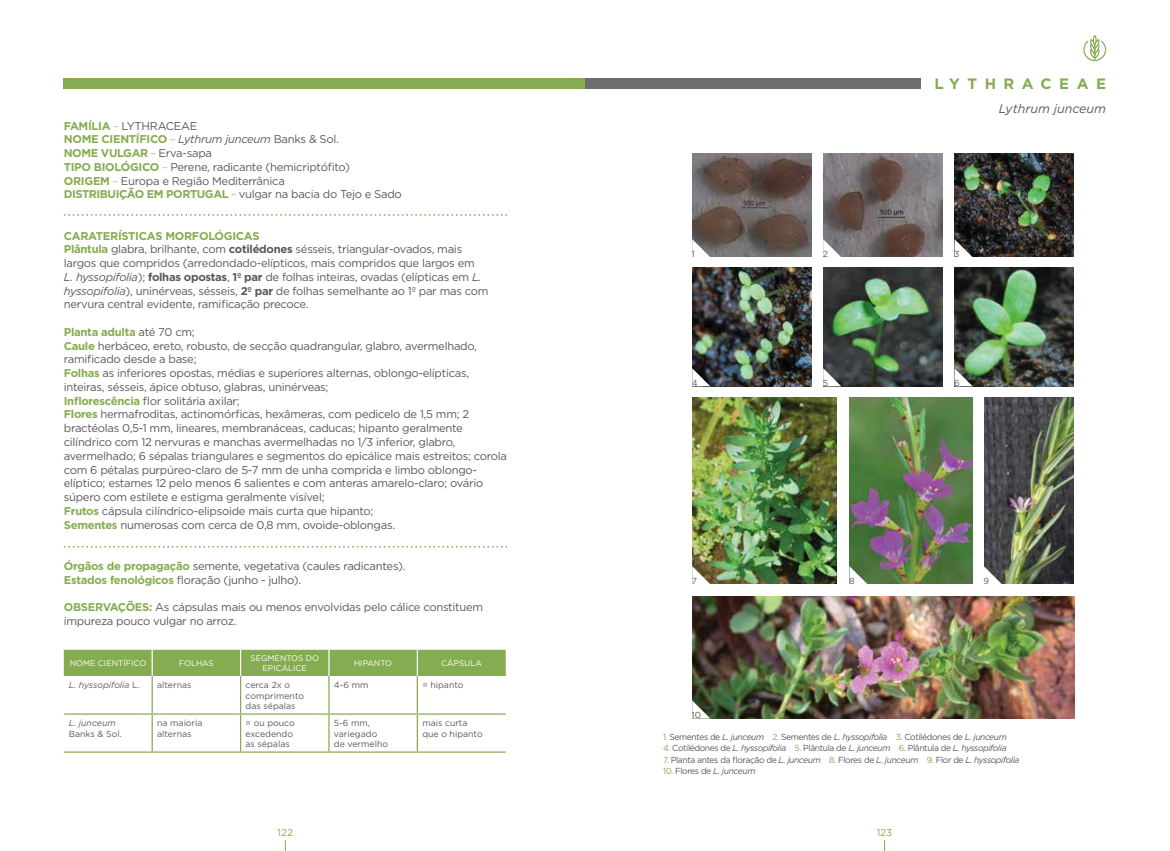
<style>
.page{position:relative;width:1170px;height:851px;background:#fff}
.page>*{position:absolute;margin:0;border:0;box-sizing:border-box;transform-origin:0 0}
.t1{font:700 15px "Gotham";letter-spacing:.5em;color:#86ac51}
.t2{font:italic 12.5px "Gotham";color:#58595b}
.t3{font:11.25px/13.8px "Gotham";letter-spacing:-.025em;color:#58595b}
.t4{font:10px "Gotham";color:#86ac51}
.t5{font:8.75px/10.5px "Gotham";color:#58595b}
.t6{font:8.75px "Gotham";letter-spacing:-.045em;color:#58595b}
.t7{font:italic 8.75px "Gotham";letter-spacing:-.045em;color:#58595b}
.t8{font:italic 8.75px "Gotham";color:#58595b}
.t9{font:8.12px/9.8px "Gotham";color:#fff;text-align:center}
.s1{font-weight:700;color:#86ac51}
.s2{color:#86ac51}
.s3{font-style:italic}
.s4{font-weight:700}
.s5{font-style:normal}
.s6{font-style:normal;color:#86ac51}
</style>
<div class="page">
<div style="left:64px;top:78px;width:521px;height:10px;background:#86ac51"></div>
<svg style="left:64px;top:214px;width:443px;height:2px"></svg>
<svg style="left:64px;top:546px;width:443px;height:1px"></svg>
<div style="left:64px;top:649px;width:441px;height:27px;background:#86ac51"></div>
<hr style="left:416px;top:649px;width:2px;height:27px;background:#fff">
<hr style="left:151px;top:676px;width:2px;height:37px;background:#86ac51">
<hr style="left:240px;top:676px;width:1px;height:37px;background:#86ac51">
<hr style="left:328px;top:676px;width:1px;height:37px;background:#86ac51">
<hr style="left:416px;top:676px;width:2px;height:37px;background:#86ac51">
<hr style="left:64px;top:713px;width:88px;height:1px;background:#86ac51">
<hr style="left:152px;top:713px;width:88px;height:1px;background:#86ac51">
<hr style="left:151px;top:714px;width:2px;height:37px;background:#86ac51">
<hr style="left:240px;top:713px;width:89px;height:1px;background:#86ac51">
<hr style="left:240px;top:714px;width:1px;height:37px;background:#86ac51">
<hr style="left:329px;top:713px;width:88px;height:1px;background:#86ac51">
<hr style="left:328px;top:714px;width:1px;height:37px;background:#86ac51">
<hr style="left:417px;top:713px;width:88px;height:1px;background:#86ac51">
<hr style="left:416px;top:714px;width:2px;height:37px;background:#86ac51">
<hr style="left:64px;top:751px;width:88px;height:1px;background:#86ac51">
<hr style="left:152px;top:751px;width:88px;height:1px;background:#86ac51">
<hr style="left:240px;top:751px;width:89px;height:1px;background:#86ac51">
<hr style="left:329px;top:751px;width:88px;height:1px;background:#86ac51">
<hr style="left:417px;top:751px;width:88px;height:1px;background:#86ac51">
<svg style="left:1083px;top:35px;width:23px;height:26px"></svg>
<div style="left:585px;top:78px;width:334px;height:10px;background:#6d6e71"></div>
<img style="left:692px;top:154px;width:119px;height:103px">
<img style="left:692px;top:268px;width:119px;height:118px">
<img style="left:692px;top:596px;width:382px;height:122px">
<img style="left:692px;top:397px;width:144px;height:187px">
<img style="left:823px;top:154px;width:119px;height:103px">
<img style="left:823px;top:268px;width:119px;height:118px">
<img style="left:849px;top:397px;width:123px;height:187px">
<img style="left:954px;top:154px;width:119px;height:103px">
<img style="left:954px;top:268px;width:119px;height:118px">
<img style="left:984px;top:397px;width:89px;height:187px">
<svg style="left:692px;top:239px;width:18px;height:18px"></svg>
<svg style="left:692px;top:368px;width:18px;height:18px"></svg>
<svg style="left:692px;top:566px;width:18px;height:18px"></svg>
<svg style="left:692px;top:700px;width:18px;height:18px"></svg>
<svg style="left:823px;top:239px;width:18px;height:18px"></svg>
<svg style="left:823px;top:368px;width:18px;height:18px"></svg>
<svg style="left:849px;top:566px;width:18px;height:18px"></svg>
<svg style="left:954px;top:239px;width:18px;height:18px"></svg>
<svg style="left:954px;top:368px;width:18px;height:18px"></svg>
<svg style="left:984px;top:566px;width:17px;height:18px"></svg>
<p class="t3" style="left:64px;top:118px;width:339px"><span class="s1">FAMÍLIA</span> <span class="s2">··</span> LYTHRACEAE<br><span class="s1">NOME CIENTÍFICO</span> <span class="s2">··</span> <span class="s3">Lythrum junceum</span> Banks &amp; Sol.<br><span class="s1">NOME VULGAR</span> <span class="s2">··</span> Erva-sapa<br><span class="s1">TIPO BIOLÓGICO</span> <span class="s2">··</span> Perene, radicante (hemicriptófito)<br><span class="s1">ORIGEM</span> <span class="s2">··</span> Europa e Região Mediterrânica<br><span class="s1">DISTRIBUIÇÃO EM PORTUGAL</span> <span class="s2">··</span> vulgar na bacia do Tejo e Sado</p>
<p class="t3" style="left:64px;top:228px;width:426px"><span class="s1">CARATERÍSTICAS MORFOLÓGICAS<br>Plântula</span> glabra, brilhante, com <span class="s4">cotilédones</span> sésseis, triangular-ovados, mais largos que compridos (arredondado-elípticos, mais compridos que largos em<br><span class="s3">L. hyssopifolia</span>); <span class="s4">folhas opostas</span>, <span class="s4">1º par</span> de folhas inteiras, ovadas (elípticas em <span class="s3">L. hyssopifolia</span>), uninérveas, sésseis, <span class="s4">2º par</span> de folhas semelhante ao 1º par mas com nervura central evidente, ramificação precoce.</p>
<p class="t3" style="left:64px;top:325px;width:444px"><span class="s1">Planta adulta</span> até 70 cm;<br><span class="s1">Caule</span> herbáceo, ereto, robusto, de secção quadrangular, glabro, avermelhado, ramificado desde a base;<br><span class="s1">Folhas</span> as inferiores opostas, médias e superiores alternas, oblongo-elípticas, inteiras, sésseis, ápice obtuso, glabras, uninérveas;<br><span class="s1">Inflorescência</span> flor solitária axilar;<br><span class="s1">Flores</span> hermafroditas, actinomórficas, hexâmeras, com pedicelo de 1,5 mm; 2 bractéolas 0,5-1 mm, lineares, membranáceas, caducas; hipanto geralmente cilíndrico com 12 nervuras e manchas avermelhadas no 1/3 inferior, glabro, avermelhado; 6 sépalas triangulares e segmentos do epicálice mais estreitos; corola com 6 pétalas purpúreo-claro de 5-7 mm de unha comprida e limbo oblongo&shy;elíptico; estames 12 pelo menos 6 salientes e com anteras amarelo-claro; ovário súpero com estilete e estigma geralmente visível;<br><span class="s1">Frutos</span> cápsula cilíndrico-elipsoide mais curta que hipanto;<br><span class="s1">Sementes</span> numerosas com cerca de 0,8 mm, ovoide-oblongas.</p>
<p class="t3" style="left:64px;top:558px;width:343px"><span class="s1">Órgãos de propagação</span> semente, vegetativa (caules radicantes).<br><span class="s1">Estados fenológicos</span> floração (junho - julho).</p>
<p class="t3" style="left:64px;top:600px;width:421px"><span class="s1">OBSERVAÇÕES:</span> As cápsulas mais ou menos envolvidas pelo cálice constituem impureza pouco vulgar no arroz.</p>
<p class="t9" style="left:70px;top:658px;width:78px">NOME CIENTÍFICO</p>
<p class="t9" style="left:179px;top:658px;width:36px">FOLHAS</p>
<p class="t9" style="left:250px;top:653px;width:70px">SEGMENTOS DO<br>EPICÁLICE</p>
<p class="t9" style="left:354px;top:658px;width:40px">HIPANTO</p>
<p class="t9" style="left:441px;top:658px;width:42px">CÁPSULA</p>
<p class="t8" style="left:69px;top:679px;width:72px">L. hyssopifolia <span class="s5">L.</span></p>
<p class="t5" style="left:157px;top:679px;width:36px">alternas</p>
<p class="t5" style="left:245px;top:679px;width:60px">cerca 2x o comprimento das sépalas</p>
<p class="t5" style="left:334px;top:679px;width:36px">4-6 mm</p>
<p class="t5" style="left:422px;top:679px;width:43px">= hipanto</p>
<p class="t8" style="left:69px;top:717px;width:48px">L. junceum</p>
<p class="t5" style="left:69px;top:728px;width:55px">Banks &amp; Sol.</p>
<p class="t5" style="left:157px;top:717px;width:47px">na maioria alternas</p>
<p class="t5" style="left:245px;top:717px;width:51px">= ou pouco excedendo as sépalas</p>
<p class="t5" style="left:334px;top:717px;width:56px">5-6 mm, variegado de vermelho</p>
<p class="t5" style="left:422px;top:717px;width:62px">mais curta que o hipanto</p>
<p class="t4" style="left:277px;top:826px;width:17px">122</p>
<h1 class="t1" style="left:934px;top:73px;width:173px">LYTHRACEAE</h1>
<p class="t2" style="left:998px;top:101px;width:109px">Lythrum junceum</p>
<p class="t5" style="left:691px;top:248px;width:5px">1</p>
<p class="t5" style="left:822px;top:248px;width:7px">2</p>
<p class="t5" style="left:954px;top:248px;width:7px">3</p>
<p class="t5" style="left:691px;top:377px;width:7px">4</p>
<p class="t5" style="left:822px;top:377px;width:7px">5</p>
<p class="t5" style="left:954px;top:377px;width:7px">6</p>
<p class="t5" style="left:691px;top:575px;width:7px">7</p>
<p class="t5" style="left:849px;top:575px;width:7px">8</p>
<p class="t5" style="left:983px;top:575px;width:7px">9</p>
<p class="t5" style="left:691px;top:709px;width:11px">10</p>
<p class="t6" style="left:663px;top:731px;width:345px"><span class="s2">1.</span> Sementes de <span class="s3">L. junceum</span> <span class="s2">2.</span> Sementes de <span class="s3">L. hyssopifolia</span> <span class="s2">3.</span> Cotilédones de <span class="s3">L. junceum</span></p>
<p class="t7" style="left:663px;top:742px;width:345px"><span class="s6">4.</span> <span class="s5">Cotilédones de</span> L. hyssopifolia <span class="s6">5.</span> <span class="s5">Plântula de</span> L. junceum <span class="s6">6.</span> <span class="s5">Plântula de</span> L. hyssopifolia</p>
<p class="t6" style="left:663px;top:753px;width:358px"><span class="s2">7.</span> Planta antes da floração de <span class="s3">L. junceum</span> <span class="s2">8.</span> Flores de <span class="s3">L. junceum</span> <span class="s2">9.</span> Flor de <span class="s3">L. hyssopifolia</span></p>
<p class="t7" style="left:663px;top:765px;width:94px"><span class="s6">10.</span> <span class="s5">Flores de</span> L. junceum</p>
<p class="t4" style="left:876px;top:826px;width:17px">123</p>
</div>
